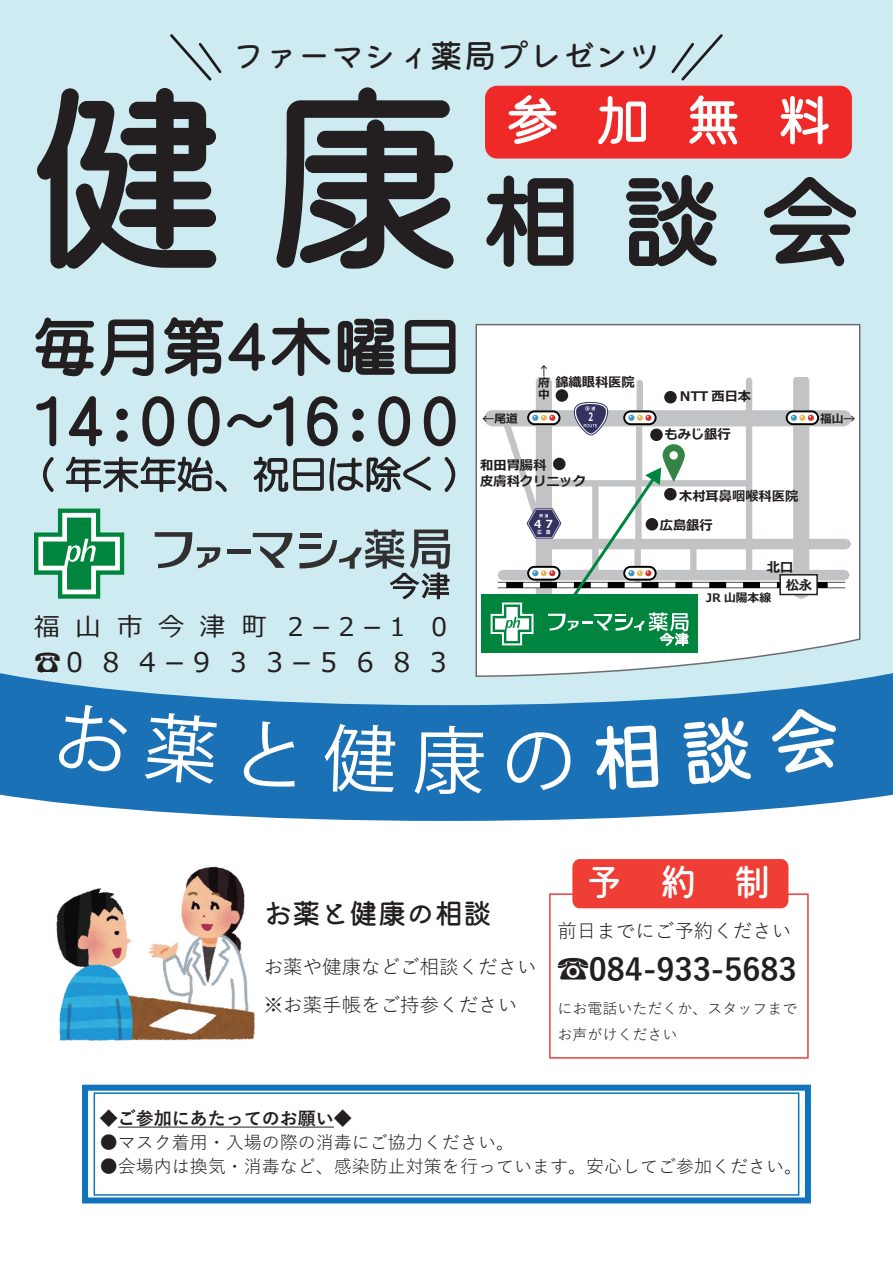
<style>
.page{position:relative;width:893px;height:1263px;background:#fff}
.page>*{position:absolute;margin:0;border:0;box-sizing:border-box;transform-origin:0 0}
.t1{font:102.9px "Mamelon 5 Hi Regular";color:#231f20}
.t2{font:73.5px "Koz Go Pr 6 N";color:#fff}
.t3{font:64.5px "Yenti EGP Medium SJIS";letter-spacing:.13em;color:#231f20}
.t4{font:61.5px "Yenti EGP Medium SJIS";letter-spacing:.05em;color:#231f20}
.t5{font:55.5px "Mamelon 5 Hi Regular";color:#fff}
.t6{font:37.5px "Yenti EGP Medium SJIS";color:#231f20}
.t7{font:37.5px "Mamelon 5 Hi Regular";color:#fff}
.t8{font:33px "Mamelon 5 Hi Regular";color:#231f20}
.t9{font:700 31.5px "Yu Gothic";color:#231f20}
.t10{font:28.5px "Mamelon 5 Hi Regular";color:#231f20}
.t11{font:27px "Meiryo";letter-spacing:.355em;color:#231f20}
.t12{font:25.5px "Meiryo";letter-spacing:.625em;color:#231f20}
.t13{font:19.5px/37.5px "Yu Gothic";color:#231f20}
.t14{font:18px "Yu Gothic";color:#231f20}
.t15{font:700 18px "Yu Gothic";color:#231f20}
.t16{font:15px/25.5px "Yu Gothic";color:#231f20}
.t17{font:700 13.2px/16.2px "Meiryo";color:#231f20}
.t18{font:700 11.7px/11.9px "Meiryo";color:#231f20}
.t19{font:700 11.4px "Meiryo";color:#fff;scale:.61 1}
.t20{font:700 11.1px "Meiryo";color:#fff}
.t21{font:700 5.25px "Meiryo";color:#fff;scale:.84 1}
.s1{font-size:205.95px}
.s2{font-weight:400}
</style>
<div class="page">
<div style="left:549px;top:893px;width:260px;height:166px;background:#fff;border:2px solid #ee3e35"></div>
<svg style="left:0;top:753px;width:893px;height:68px;fill:#1b71b5"></svg>
<div style="left:0;top:243px;width:893px;height:510px;background:#1b71b5"></div>
<svg style="left:0;top:637px;width:893px;height:68px;fill:#ceebf2"></svg>
<div style="left:0;top:0;width:893px;height:637px;background:#ceebf2"></div>
<svg style="left:486px;top:175px;width:88px;height:92px"></svg>
<svg style="left:626px;top:175px;width:91px;height:92px"></svg>
<svg style="left:764px;top:177px;width:92px;height:89px"></svg>
<div style="left:485px;top:86px;width:367px;height:73px;background:#ee2928;border-radius:12px"></div>
<svg style="left:671px;top:34px;width:52px;height:47px"></svg>
<svg style="left:170px;top:34px;width:52px;height:47px"></svg>
<svg style="left:35px;top:317px;width:119px;height:60px"></svg>
<svg style="left:164px;top:317px;width:231px;height:60px"></svg>
<svg style="left:404px;top:320px;width:52px;height:54px"></svg>
<svg style="left:36px;top:396px;width:21px;height:51px"></svg>
<img style="left:56px;top:866px;width:199px;height:175px">
<div style="left:82px;top:1085px;width:729px;height:118px;background:#fff;border:6px solid #1074bc"></div>
<div style="left:94px;top:1092px;width:705px;height:104px;border:2px solid #1074bc"></div>
<hr style="left:118px;top:1126px;width:216px;height:1px;background:#231f20">
<svg style="left:43px;top:457px;width:11px;height:35px"></svg>
<svg style="left:66px;top:396px;width:390px;height:97px"></svg>
<svg style="left:34px;top:508px;width:90px;height:91px"></svg>
<hr style="left:227px;top:549px;width:24px;height:4px;background:#312f30">
<svg style="left:253px;top:533px;width:39px;height:35px"></svg>
<svg style="left:155px;top:532px;width:65px;height:36px"></svg>
<svg style="left:299px;top:529px;width:151px;height:71px"></svg>
<svg style="left:474px;top:323px;width:388px;height:355px"></svg>
<svg style="left:477px;top:325px;width:382px;height:350px;background:#f6fafa"></svg>
<img style="left:478px;top:378px;width:380px;height:230px">
<svg style="left:573px;top:401px;width:37px;height:35px"></svg>
<svg style="left:786px;top:410px;width:33px;height:15px"></svg>
<svg style="left:788px;top:412px;width:29px;height:11px"></svg>
<svg style="left:527px;top:410px;width:33px;height:15px"></svg>
<svg style="left:529px;top:412px;width:30px;height:11px"></svg>
<div style="left:663px;top:444px;width:22px;height:38px;background:#338445;border-radius:11px"></div>
<div style="left:669px;top:451px;width:9px;height:9px;background:#fff;border-radius:50%"></div>
<svg style="left:623px;top:410px;width:34px;height:15px"></svg>
<svg style="left:625px;top:412px;width:30px;height:11px"></svg>
<div style="left:650px;top:428px;width:13px;height:13px;background:#231f20;border-radius:50%"></div>
<div style="left:664px;top:391px;width:13px;height:12px;background:#231f20;border-radius:50%"></div>
<div style="left:553px;top:458px;width:12px;height:12px;background:#231f20;border-radius:50%"></div>
<div style="left:556px;top:389px;width:12px;height:13px;background:#231f20;border-radius:50%"></div>
<div style="left:779px;top:574px;width:39px;height:21px;background:#fff;border:2px solid #231f20"></div>
<div style="left:481px;top:595px;width:217px;height:58px;background:#00853f"></div>
<svg style="left:491px;top:467px;width:198px;height:179px"></svg>
<div style="left:572px;top:859px;width:216px;height:49px;background:#ee3e35;border-radius:8px"></div>
<svg style="left:58px;top:701px;width:72px;height:74px"></svg>
<div style="left:144px;top:753px;width:75px;height:32px;background:#1b71b5"></div>
<div style="left:243px;top:753px;width:55px;height:34px;background:#1b71b5"></div>
<div style="left:324px;top:753px;width:72px;height:40px;background:#1b71b5"></div>
<div style="left:506px;top:753px;width:65px;height:38px;background:#1b71b5"></div>
<div style="left:594px;top:753px;width:65px;height:37px;background:#1b71b5"></div>
<div style="left:682px;top:753px;width:69px;height:32px;background:#1b71b5"></div>
<svg style="left:768px;top:702px;width:74px;height:74px"></svg>
<h3 class="t8" style="left:232px;top:35px;width:430px">ファーマシィ薬局プレゼンツ</h3>
<h1 class="t1" style="left:24px;top:159px;width:839px"><span class="s1">健 康</span>相 談 会</h1>
<h3 class="t5" style="left:505px;top:86px;width:329px">参加無料</h3>
<h3 class="t4" style="left:34px;top:316px;width:428px">毎月第４木曜日</h3>
<h3 class="t3" style="left:34px;top:389px;width:425px">14:00 16:00</h3>
<h3 class="t6" style="left:38px;top:456px;width:424px">( 年末年始、祝日は除く )</h3>
<p class="t18" style="left:483px;top:413px;width:37px">←尾道</p>
<p class="t18" style="left:538px;top:366px;width:13px">↑府中</p>
<p class="t17" style="left:555px;top:374px;width:81px">錦織眼科医院</p>
<p class="t19" style="left:588px;top:409px;width:9px">2</p>
<p class="t17" style="left:480px;top:458px;width:107px">和田胃腸科<br>皮膚科クリニック</p>
<p class="t20" style="left:534px;top:516px;width:20px">4 7</p>
<p class="t21" style="left:537px;top:529px;width:17px">広　島</p>
<h3 class="t12" style="left:34px;top:609px;width:419px">福山市今津町２－２－１０</h3>
<h3 class="t11" style="left:34px;top:643px;width:419px">☎０８４－９３３－５６８３</h3>
<h2 class="t2" style="left:412px;top:719px;width:76px">康</h2>
<p class="t17" style="left:680px;top:389px;width:73px">NTT 西日本</p>
<p class="t17" style="left:664px;top:427px;width:68px">もみじ銀行</p>
<p class="t18" style="left:820px;top:414px;width:37px">福山→</p>
<p class="t17" style="left:679px;top:488px;width:121px">木村耳鼻咽喉科医院</p>
<p class="t17" style="left:660px;top:518px;width:54px">広島銀行</p>
<p class="t17" style="left:767px;top:560px;width:28px">北口</p>
<p class="t18" style="left:706px;top:592px;width:66px">JR 山陽本線</p>
<p class="t17" style="left:786px;top:577px;width:28px">松永</p>
<h3 class="t10" style="left:264px;top:896px;width:230px">お薬と健康の相談</h3>
<p class="t13" style="left:264px;top:946px;width:275px">お薬や健康などご相談ください※お薬手帳をご持参ください</p>
<h3 class="t7" style="left:586px;top:859px;width:187px">予約制</h3>
<p class="t13" style="left:557px;top:910px;width:235px">前日までにご予約ください</p>
<h3 class="t9" style="left:557px;top:952px;width:241px">☎084-933-5683</h3>
<p class="t16" style="left:557px;top:994px;width:241px">にお電話いただくか、スタッフまでお声がけください</p>
<p class="t15" style="left:100px;top:1108px;width:253px"><span class="s2">◆</span>ご参加にあたってのお願い<span class="s2">◆</span></p>
<p class="t14" style="left:100px;top:1126px;width:415px">●マスク着用・入場の際の消毒にご協力ください。</p>
<p class="t14" style="left:100px;top:1150px;width:703px">●会場内は換気・消毒など、感染防止対策を行っています。安心してご参加ください。</p>
</div>
